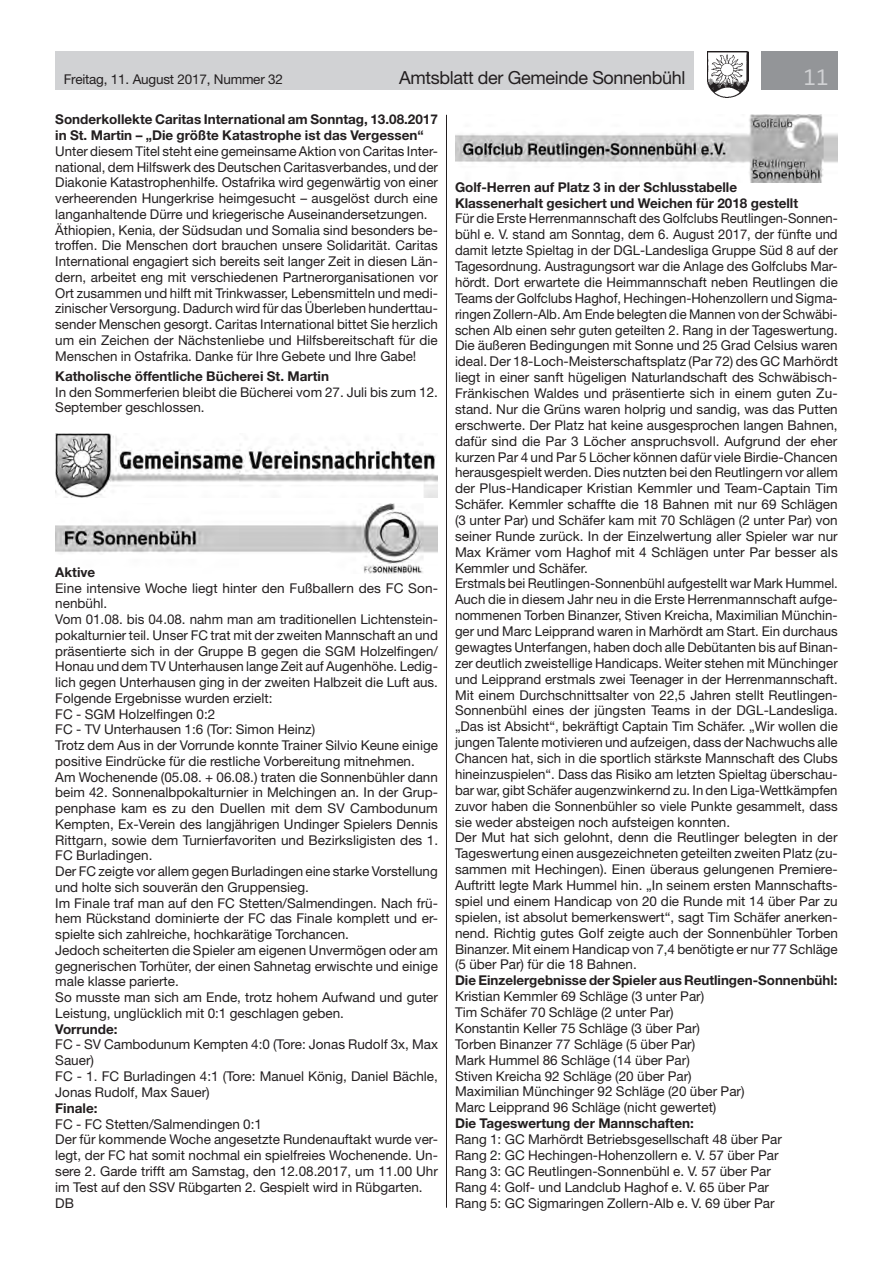
<style>
.page{position:relative;width:893px;height:1263px;background:#fff}
.page>*{position:absolute;margin:0;border:0;box-sizing:border-box;transform-origin:0 0}
.t1{font:21px "Neo Sans Std";color:#d1d2d4}
.t2{font:18px "Helvetica Neue LT Std";letter-spacing:-.02em;color:#231f20}
.t3{font:13.5px/15.9px "Helvetica Neue LT Std";color:#231f20}
.t4{font:700 13.5px/15.8px "Helvetica Neue LT Std";color:#231f20}
</style>
<div class="page">
<div style="left:55px;top:51px;width:639px;height:38px;background:#d1d2d4"></div>
<div style="left:761px;top:51px;width:77px;height:38px;background:#939598"></div>
<img style="left:707px;top:51px;width:41px;height:47px">
<img style="left:55px;top:433px;width:383px;height:65px">
<img style="left:55px;top:503px;width:383px;height:71px">
<img style="left:455px;top:115px;width:383px;height:68px">
<hr style="left:446px;top:115px;width:1px;height:1093px;background:#231f20">
<p class="t3" style="left:64px;top:71px;width:221px">Freitag, 11. August 2017, Nummer 32</p>
<h2 class="t2" style="left:399px;top:67px;width:288px">Amtsblatt der Gemeinde Sonnenbühl</h2>
<h1 class="t1" style="left:804px;top:64px;width:27px">11</h1>
<p class="t4" style="left:55px;top:111px;width:384px">Sonderkollekte Caritas International am Sonntag, 13.08.2017 in St. Martin – „Die größte Katastrophe ist das Vergessen“</p>
<p class="t3" style="left:55px;top:143px;width:384px">Unter diesem Titel steht eine gemeinsame Aktion von Caritas Inter&shy;national, dem Hilfswerk des Deutschen Caritasverbandes, und der Diakonie Katastrophenhilfe. Ostafrika wird gegenwärtig von einer verheerenden Hungerkrise heimgesucht – ausgelöst durch eine langanhaltende Dürre und kriegerische Auseinandersetzungen.<br>Äthiopien, Kenia, der Südsudan und Somalia sind besonders be&shy;troffen. Die Menschen dort brauchen unsere Solidarität. Caritas International engagiert sich bereits seit langer Zeit in diesen Län&shy;dern, arbeitet eng mit verschiedenen Partnerorganisationen vor Ort zusammen und hilft mit Trinkwasser, Lebensmitteln und medi&shy;zinischer Versorgung. Dadurch wird für das Überleben hunderttau&shy;sender Menschen gesorgt. Caritas International bittet Sie herzlich um ein Zeichen der Nächstenliebe und Hilfsbereitschaft für die Menschen in Ostafrika. Danke für Ihre Gebete und Ihre Gabe!</p>
<p class="t4" style="left:55px;top:368px;width:275px">Katholische öffentliche Bücherei St. Martin</p>
<p class="t3" style="left:55px;top:384px;width:384px">In den Sommerferien bleibt die Bücherei vom 27. Juli bis zum 12.<br>September geschlossen.</p>
<p class="t4" style="left:455px;top:179px;width:345px">Golf-Herren auf Platz 3 in der Schlusstabelle<br>Klassenerhalt gesichert und Weichen für 2018 gestellt</p>
<p class="t3" style="left:455px;top:210px;width:384px">Für die Erste Herrenmannschaft des Golfclubs Reutlingen-Sonnen&shy;bühl e. V. stand am Sonntag, dem 6. August 2017, der fünfte und damit letzte Spieltag in der DGL-Landesliga Gruppe Süd 8 auf der Tagesordnung. Austragungsort war die Anlage des Golfclubs Mar&shy;hördt. Dort erwartete die Heimmannschaft neben Reutlingen die Teams der Golfclubs Haghof, Hechingen-Hohenzollern und Sigma&shy;ringen Zollern-Alb. Am Ende belegten die Mannen von der Schwäbi&shy;schen Alb einen sehr guten geteilten 2. Rang in der Tageswertung.<br>Die äußeren Bedingungen mit Sonne und 25 Grad Celsius waren ideal. Der 18-Loch-Meisterschaftsplatz (Par 72) des GC Marhördt liegt in einer sanft hügeligen Naturlandschaft des Schwäbisch-Fränkischen Waldes und präsentierte sich in einem guten Zu&shy;stand. Nur die Grüns waren holprig und sandig, was das Putten erschwerte. Der Platz hat keine ausgesprochen langen Bahnen, dafür sind die Par 3 Löcher anspruchsvoll. Aufgrund der eher kurzen Par 4 und Par 5 Löcher können dafür viele Birdie-Chancen herausgespielt werden. Dies nutzten bei den Reutlingern vor allem der Plus-Handicaper Kristian Kemmler und Team-Captain Tim Schäfer. Kemmler schaffte die 18 Bahnen mit nur 69 Schlägen (3 unter Par) und Schäfer kam mit 70 Schlägen (2 unter Par) von seiner Runde zurück. In der Einzelwertung aller Spieler war nur Max Krämer vom Haghof mit 4 Schlägen unter Par besser als Kemmler und Schäfer.<br>Erstmals bei Reutlingen-Sonnenbühl aufgestellt war Mark Hummel.<br>Auch die in diesem Jahr neu in die Erste Herrenmannschaft aufge&shy;nommenen Torben Binanzer, Stiven Kreicha, Maximilian Münchin&shy;ger und Marc Leipprand waren in Marhördt am Start. Ein durchaus gewagtes Unterfangen, haben doch alle Debütanten bis auf Binan&shy;zer deutlich zweistellige Handicaps. Weiter stehen mit Münchinger und Leipprand erstmals zwei Teenager in der Herrenmannschaft.<br>Mit einem Durchschnittsalter von 22,5 Jahren stellt Reutlingen-Sonnenbühl eines der jüngsten Teams in der DGL-Landesliga. „Das ist Absicht“, bekräftigt Captain Tim Schäfer. „Wir wollen die jungen Talente motivieren und aufzeigen, dass der Nachwuchs alle Chancen hat, sich in die sportlich stärkste Mannschaft des Clubs hineinzuspielen“. Dass das Risiko am letzten Spieltag überschau&shy;bar war, gibt Schäfer augenzwinkernd zu. In den Liga-Wettkämpfen zuvor haben die Sonnenbühler so viele Punkte gesammelt, dass sie weder absteigen noch aufsteigen konnten.<br>Der Mut hat sich gelohnt, denn die Reutlinger belegten in der Tageswertung einen ausgezeichneten geteilten zweiten Platz (zu&shy;sammen mit Hechingen). Einen überaus gelungenen Premiere-Auftritt legte Mark Hummel hin. „In seinem ersten Mannschafts&shy;spiel und einem Handicap von 20 die Runde mit 14 über Par zu spielen, ist absolut bemerkenswert“, sagt Tim Schäfer anerken&shy;nend. Richtig gutes Golf zeigte auch der Sonnenbühler Torben Binanzer. Mit einem Handicap von 7,4 benötigte er nur 77 Schläge (5 über Par) für die 18 Bahnen.</p>
<p class="t4" style="left:455px;top:972px;width:384px">Die Einzelergebnisse der Spieler aus Reutlingen-Sonnenbühl:</p>
<p class="t3" style="left:455px;top:988px;width:291px">Kristian Kemmler 69 Schläge (3 unter Par)<br>Tim Schäfer 70 Schläge (2 unter Par)<br>Konstantin Keller 75 Schläge (3 über Par)<br>Torben Binanzer 77 Schläge (5 über Par)<br>Mark Hummel 86 Schläge (14 über Par)<br>Stiven Kreicha 92 Schläge (20 über Par)<br>Maximilian Münchinger 92 Schläge (20 über Par)<br>Marc Leipprand 96 Schläge (nicht gewertet)</p>
<p class="t4" style="left:455px;top:1115px;width:240px">Die Tageswertung der Mannschaften:</p>
<p class="t3" style="left:455px;top:1131px;width:328px">Rang 1: GC Marhördt Betriebsgesellschaft 48 über Par Rang 2: GC Hechingen-Hohenzollern e. V. 57 über Par Rang 3: GC Reutlingen-Sonnenbühl e. V. 57 über Par Rang 4: Golf- und Landclub Haghof e. V. 65 über Par Rang 5: GC Sigmaringen Zollern-Alb e. V. 69 über Par</p>
<p class="t4" style="left:55px;top:564px;width:42px">Aktive</p>
<p class="t3" style="left:55px;top:580px;width:384px">Eine intensive Woche liegt hinter den Fußballern des FC Son&shy;nenbühl.<br>Vom 01.08. bis 04.08. nahm man am traditionellen Lichtenstein&shy;pokalturnier teil. Unser FC trat mit der zweiten Mannschaft an und präsentierte sich in der Gruppe B gegen die SGM Holzelfingen/ Honau und dem TV Unterhausen lange Zeit auf Augenhöhe. Ledig&shy;lich gegen Unterhausen ging in der zweiten Halbzeit die Luft aus.<br>Folgende Ergebnisse wurden erzielt:<br>FC - SGM Holzelfingen 0:2<br>FC - TV Unterhausen 1:6 (Tor: Simon Heinz)<br>Trotz dem Aus in der Vorrunde konnte Trainer Silvio Keune einige positive Eindrücke für die restliche Vorbereitung mitnehmen.<br>Am Wochenende (05.08. + 06.08.) traten die Sonnenbühler dann beim 42. Sonnenalbpokalturnier in Melchingen an. In der Grup&shy;penphase kam es zu den Duellen mit dem SV Cambodunum Kempten, Ex-Verein des langjährigen Undinger Spielers Dennis Rittgarn, sowie dem Turnierfavoriten und Bezirksligisten des 1.<br>FC Burladingen.<br>Der FC zeigte vor allem gegen Burladingen eine starke Vorstellung und holte sich souverän den Gruppensieg.<br>Im Finale traf man auf den FC Stetten/Salmendingen. Nach frü&shy;hem Rückstand dominierte der FC das Finale komplett und er&shy;spielte sich zahlreiche, hochkarätige Torchancen.<br>Jedoch scheiterten die Spieler am eigenen Unvermögen oder am gegnerischen Torhüter, der einen Sahnetag erwischte und einige male klasse parierte.<br>So musste man sich am Ende, trotz hohem Aufwand und guter Leistung, unglücklich mit 0:1 geschlagen geben.</p>
<p class="t4" style="left:55px;top:1021px;width:64px">Vorrunde:</p>
<p class="t3" style="left:55px;top:1036px;width:384px">FC - SV Cambodunum Kempten 4:0 (Tore: Jonas Rudolf 3x, Max Sauer)<br>FC - 1. FC Burladingen 4:1 (Tore: Manuel König, Daniel Bächle, Jonas Rudolf, Max Sauer)</p>
<p class="t4" style="left:55px;top:1099px;width:44px">Finale:</p>
<p class="t3" style="left:55px;top:1115px;width:384px">FC - FC Stetten/Salmendingen 0:1<br>Der für kommende Woche angesetzte Rundenauftakt wurde ver&shy;legt, der FC hat somit nochmal ein spielfreies Wochenende. Un&shy;sere 2. Garde trifft am Samstag, den 12.08.2017, um 11.00 Uhr im Test auf den SSV Rübgarten 2. Gespielt wird in Rübgarten.<br>DB</p>
</div>
